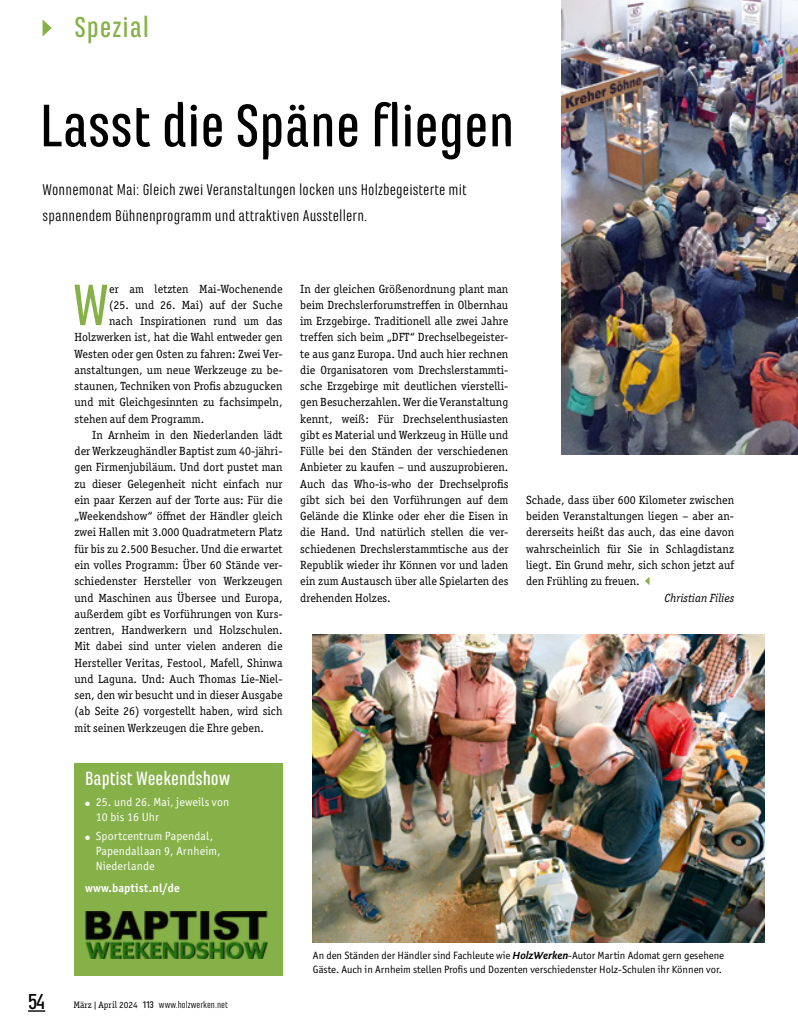
<style>
.page{position:relative;width:798px;height:1028px;background:#fff}
.page>*{position:absolute;margin:0;border:0;box-sizing:border-box;transform-origin:0 0}
.spezial_ues{font:500 62.5px "Marianina FY";color:#000}
.spezial_gt_initial{font:500 60.75px "Marianina FY";color:#86b149}
.t1{font:500 30px "Marianina FY";letter-spacing:.03em;color:#86b149}
.t2{font:500 22.5px "Marianina FY";color:#000}
.spezial_kasten_ues_w{font:500 20px "Marianina FY";color:#fff}
.spezial_vs_vorspann{font:16.25px/26.2px "Marianina FY";letter-spacing:.01em;color:#000}
.spezial_gt_ohne_einz{font:11.88px/16.2px "Officina Serif ITC Pro";letter-spacing:.005em;color:#000;text-align:justify}
.spezial_gt_mit_einzu{font:11.88px/16.2px "Officina Serif ITC Pro";letter-spacing:.005em;color:#000;text-align:justify}
.spezial_gt_initial-2{font:11.88px "Officina Serif ITC Pro";letter-spacing:.005em;color:#000}
.t3{font:11.88px/15px "Officina Sans ITC Pro";letter-spacing:.01em;color:#fff}
.spezial_kasten_gt_we{font:700 11.88px "Officina Sans ITC Pro";letter-spacing:.01em;color:#fff}
.spezial_gt_mit_einzu-2{font:italic 11.88px "Officina Serif ITC Pro";letter-spacing:.005em;color:#000}
.spezial_bu{font:10.62px/13.8px "Officina Sans ITC Pro";color:#000}
.t4{font:10px "Marianina FY";color:#000}
.s1{font-family:"Officina Serif ITC Pro";font-size:9.38px}
.s2{font-weight:500}
.s3{font-family:"Fontin Sans";font-weight:700;font-style:italic}
</style>
<div class="page">
<svg style="left:43px;top:20px;width:9px;height:16px"></svg>
<svg style="left:28px;top:1010px;width:17px;height:1px"></svg>
<svg style="left:645px;top:577px;width:4px;height:8px"></svg>
<div style="left:74px;top:762px;width:208px;height:213px;background:#86b149"></div>
<img style="left:85px;top:911px;width:183px;height:47px">
<img style="left:313px;top:634px;width:451px;height:308px">
<img style="left:561px;top:0;width:236px;height:454px">
<h3 class="t1" style="left:74px;top:11px;width:76px">Spezial</h3>
<p class="spezial_ues" style="left:40px;top:91px;width:476px">Lasst die Späne fliegen</p>
<p class="spezial_vs_vorspann" style="left:43px;top:176px;width:425px">Wonnemonat Mai: Gleich zwei Veranstaltungen locken uns Holzbegeisterte mit spannendem Bühnenprogramm und attraktiven Ausstellern.</p>
<p class="spezial_gt_initial" style="left:73px;top:272px;width:37px">W</p>
<p class="spezial_gt_initial-2" style="left:109px;top:282px;width:175px">er am letzten Mai-Wochenende</p>
<p class="spezial_gt_initial-2" style="left:109px;top:298px;width:175px">(25. und 26. Mai) auf der Suche</p>
<p class="spezial_gt_initial-2" style="left:109px;top:314px;width:175px">nach Inspirationen rund um das</p>
<p class="spezial_gt_initial-2" style="left:74px;top:330px;width:209px">Holzwerken ist, hat die Wahl entweder gen</p>
<p class="spezial_gt_initial-2" style="left:74px;top:347px;width:209px">Westen oder gen Osten zu fahren: Zwei Ver-</p>
<p class="spezial_gt_initial-2" style="left:74px;top:363px;width:209px">anstaltungen, um neue Werkzeuge zu be-</p>
<p class="spezial_gt_initial-2" style="left:74px;top:379px;width:209px">staunen, Techniken von Profis abzugucken</p>
<p class="spezial_gt_initial-2" style="left:74px;top:395px;width:209px">und mit Gleichgesinnten zu fachsimpeln,</p>
<p class="spezial_gt_initial-2" style="left:74px;top:412px;width:131px">stehen auf dem Programm.</p>
<p class="spezial_gt_mit_einzu" style="left:74px;top:427px;width:209px;text-indent:18px">In Arnheim in den Niederlanden lädt der Werkzeughändler Baptist zum 40-jähri&shy;gen Firmenjubiläum. Und dort pustet man zu dieser Gelegenheit nicht einfach nur ein paar Kerzen auf der Torte aus: Für die „Weekendshow“ öffnet der Händler gleich zwei Hallen mit 3.000 Quadratmetern Platz für bis zu 2.500 Besucher. Und die erwartet ein volles Programm: Über 60 Stände ver&shy;schiedenster Hersteller von Werkzeugen und Maschinen aus Übersee und Europa, außerdem gibt es Vorführungen von Kurs&shy;zentren, Handwerkern und Holzschulen.<br>Mit dabei sind unter vielen anderen die Hersteller Veritas, Festool, Mafell, Shinwa und Laguna. Und: Auch Thomas Lie-Niel&shy;sen, den wir besucht und in dieser Ausgabe (ab Seite 26) vorgestellt haben, wird sich mit seinen Werkzeugen die Ehre geben.</p>
<p class="spezial_kasten_ues_w" style="left:85px;top:767px;width:147px">Baptist Weekendshow</p>
<p class="t3" style="left:96px;top:794px;width:135px;text-indent:-11px">● 25. und 26. Mai, jeweils von<br>10 bis 16 Uhr</p>
<p class="t3" style="left:96px;top:828px;width:126px;text-indent:-11px">● Sportcentrum Papendal,<br>Papendallaan 9, Arnheim,<br>Niederlande</p>
<p class="spezial_kasten_gt_we" style="left:85px;top:880px;width:96px">www.baptist.nl/de</p>
<p class="spezial_gt_ohne_einz" style="left:300px;top:280px;width:209px">In der gleichen Größenordnung plant man beim Drechslerforumstreffen in Olbernhau im Erzgebirge. Traditionell alle zwei Jahre treffen sich beim „DFT“ Drechselbegeister&shy;te aus ganz Europa. Und auch hier rechnen die Organisatoren vom Drechslerstammti&shy;sche Erzgebirge mit deutlichen vierstelli&shy;gen Besucherzahlen. Wer die Veranstaltung kennt, weiß: Für Drechselenthusiasten gibt es Material und Werkzeug in Hülle und Fülle bei den Ständen der verschiedenen Anbieter zu kaufen – und auszuprobieren.<br>Auch das Who-is-who der Drechselprofis gibt sich bei den Vorführungen auf dem Gelände die Klinke oder eher die Eisen in die Hand. Und natürlich stellen die ver&shy;schiedenen Drechslerstammtische aus der Republik wieder ihr Können vor und laden ein zum Austausch über alle Spielarten des drehenden Holzes.</p>
<p class="spezial_gt_ohne_einz" style="left:526px;top:492px;width:209px">Schade, dass über 600 Kilometer zwischen beiden Veranstaltungen liegen – aber an&shy;dererseits heißt das auch, das eine davon wahrscheinlich für Sie in Schlagdistanz liegt. Ein Grund mehr, sich schon jetzt auf den Frühling zu freuen.</p>
<p class="spezial_gt_mit_einzu-2" style="left:664px;top:590px;width:71px">Christian Filies</p>
<h3 class="t2" style="left:28px;top:988px;width:19px">54</h3>
<p class="t4" style="left:74px;top:999px;width:156px"><span class="s1">März | April 2024</span> <span class="s2">113</span> www.holzwerken.net</p>
<p class="spezial_bu" style="left:313px;top:948px;width:412px">An den Ständen der Händler sind Fachleute wie <span class="s3">HolzWerken</span>-Autor Martin Adomat gern gesehene<br>Gäste. Auch in Arnheim stellen Profis und Dozenten verschiedenster Holz-Schulen ihr Können vor.</p>
</div>
